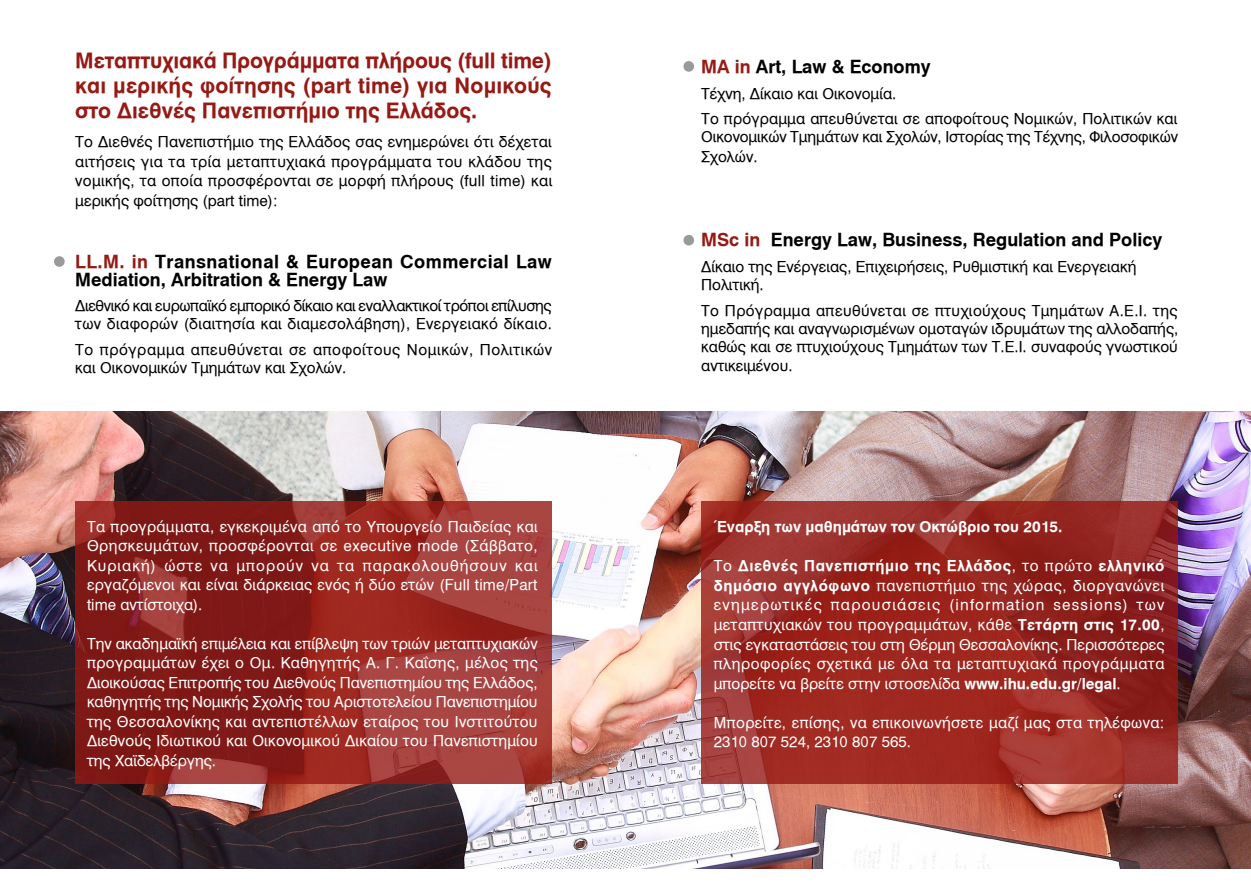
<style>
.page{position:relative;width:1251px;height:893px;background:#fff}
.page>*{position:absolute;margin:0;border:0;box-sizing:border-box;transform-origin:0 0}
.t1{font:21px/25.2px "UB Helvetica Bold";color:#961914;text-align:justify}
.t2{font:18px/18px "UB Helvetica Bold";letter-spacing:.025em;color:#000}
.t3{font:18px "UB Helvetica Bold";color:#000}
.t4{font:15px/19.5px "UB Helvetica";letter-spacing:.01em;color:#fff;text-align:justify}
.t5{font:15px/19.5px "UB Helvetica";color:#000}
.t6{font:15px/18px "UB Helvetica";letter-spacing:-.025em;color:#000}
.t7{font:15px/18px "UB Helvetica";letter-spacing:.035em;color:#000}
.t8{font:15px "UB Helvetica Bold";letter-spacing:.035em;color:#fff}
.t9{font:15px "UB Helvetica Bold";color:#fff}
.s1{color:#961914}
.s2{font-family:"UB Helvetica"}
.s3{font-family:"UB Helvetica Bold"}
</style>
<div class="page">
<img style="left:0;top:411px;width:1250px;height:457px">
<svg style="left:75px;top:501px;width:477px;height:282px"></svg>
<svg style="left:701px;top:501px;width:476px;height:282px"></svg>
<div style="left:54px;top:256px;width:11px;height:11px;background:#9a9a9a;border-radius:50%"></div>
<div style="left:683px;top:61px;width:11px;height:11px;background:#9a9a9a;border-radius:50%"></div>
<div style="left:683px;top:235px;width:11px;height:11px;background:#9a9a9a;border-radius:50%"></div>
<h1 class="t1" style="left:75px;top:48px;width:478px">Μεταπτυχιακά Προγράμματα πλήρους (full time) και μερικής φοίτησης (part time) για Νομικούς στο Διεθνές Πανεπιστήμιο της Ελλάδος.</h1>
<p class="t5" style="left:75px;top:132px;width:478px;text-align:justify">Το Διεθνές Πανεπιστήμιο της Ελλάδος σας ενημερώνει ότι δέχεται αιτήσεις για τα τρία μεταπτυχιακά προγράμματα του κλάδου της νομικής, τα οποία προσφέρονται σε μορφή πλήρους (full time) και μερικής φοίτησης (part time):</p>
<p class="t2" style="left:75px;top:252px;width:478px"><span class="s1">LL.M. in</span> Transnational &amp; European Commercial Law<br>Mediation, Arbitration &amp; Energy Law</p>
<p class="t6" style="left:75px;top:297px;width:478px">Διεθνικό και ευρωπαϊκό εμπορικό δίκαιο και εναλλακτικοί τρόποι επίλυσης των διαφορών (διαιτησία και διαμεσολάβηση), Ενεργειακό δίκαιο.</p>
<p class="t7" style="left:75px;top:341px;width:478px">Το πρόγραμμα απευθύνεται σε αποφοίτους Νομικών, Πολιτικών και Οικονομικών Τμημάτων και Σχολών.</p>
<p class="t4" style="left:87px;top:517px;width:452px">Τα προγράμματα, εγκεκριμένα από το Υπουργείο Παιδείας και Θρησκευμάτων, προσφέρονται σε executive mode (Σάββατο, Κυριακή) ώστε να μπορούν να τα παρακολουθήσουν και εργαζόμενοι και είναι διάρκειας ενός ή δύο ετών (Full time/Part time αντίστοιχα).</p>
<p class="t4" style="left:87px;top:634px;width:452px">Την ακαδημαϊκή επιμέλεια και επίβλεψη των τριών μεταπτυχιακών προγραμμάτων έχει ο Ομ. Καθηγητής Α. Γ. Καΐσης, μέλος της Διοικούσας Επιτροπής του Διεθνούς Πανεπιστημίου της Ελλάδος, καθηγητής της Νομικής Σχολής του Αριστοτελείου Πανεπιστημίου της Θεσσαλονίκης και αντεπιστέλλων εταίρος του Ινστιτούτου Διεθνούς Ιδιωτικού και Οικονομικού Δικαίου του Πανεπιστημίου της Χαϊδελβέργης.</p>
<p class="t3" style="left:701px;top:56px;width:231px"><span class="s1">MA in</span> Art, Law &amp; Economy</p>
<p class="t5" style="left:701px;top:81px;width:478px;line-height:25.5px">Τέχνη, Δίκαιο και Οικονομία.<br>Το πρόγραμμα απευθύνεται σε αποφοίτους Νομικών, Πολιτικών και</p>
<p class="t5" style="left:701px;top:127px;width:478px">Οικονομικών Τμημάτων και Σχολών, Ιστορίας της Τέχνης, Φιλοσοφικών<br>Σχολών.</p>
<p class="t3" style="left:701px;top:229px;width:462px"><span class="s1">MSc in</span> Energy Law, Business, Regulation and Policy</p>
<p class="t5" style="left:701px;top:258px;width:436px;line-height:18px">Δίκαιο της Ενέργειας, Eπιχειρήσεις, Ρυθμιστική και Ενεργειακή<br>Πολιτική.</p>
<p class="t5" style="left:701px;top:301px;width:478px;line-height:18px;text-align:justify">Το Πρόγραμμα απευθύνεται σε πτυχιούχους Τμημάτων A.E.I. της ημεδαπής και αναγνωρισμένων ομοταγών ιδρυμάτων της αλλοδαπής, καθώς και σε πτυχιούχους Τμημάτων των Τ.Ε.Ι. συναφούς γνωστικού</p>
<p class="t5" style="left:701px;top:356px;width:93px">αντικειμένου.</p>
<p class="t9" style="left:713px;top:518px;width:350px">Έναρξη των μαθημάτων τον Οκτώβριο του 2015.</p>
<p class="t8" style="left:713px;top:557px;width:452px"><span class="s2">Το</span> Διεθνές Πανεπιστήμιο της Ελλάδος<span class="s2">, το πρώτο</span> ελληνικό</p>
<p class="t4" style="left:713px;top:576px;width:452px"><span class="s3">δημόσιο αγγλόφωνο</span> πανεπιστήμιο της χώρας, διοργανώνει ενημερωτικές παρουσιάσεις (information sessions) των μεταπτυχιακών του προγραμμάτων, κάθε <span class="s3">Τετάρτη στις 17.00</span>, στις εγκαταστάσεις του στη Θέρμη Θεσσαλονίκης. Περισσότερες πληροφορίες σχετικά με όλα τα μεταπτυχιακά προγράμματα μπορείτε να βρείτε στην ιστοσελίδα <span class="s3">www.ihu.edu.gr/legal</span>.</p>
<p class="t4" style="left:713px;top:713px;width:452px">Μπορείτε, επίσης, να επικοινωνήσετε μαζί μας στα τηλέφωνα:<br>2310 807 524, 2310 807 565.</p>
</div>
